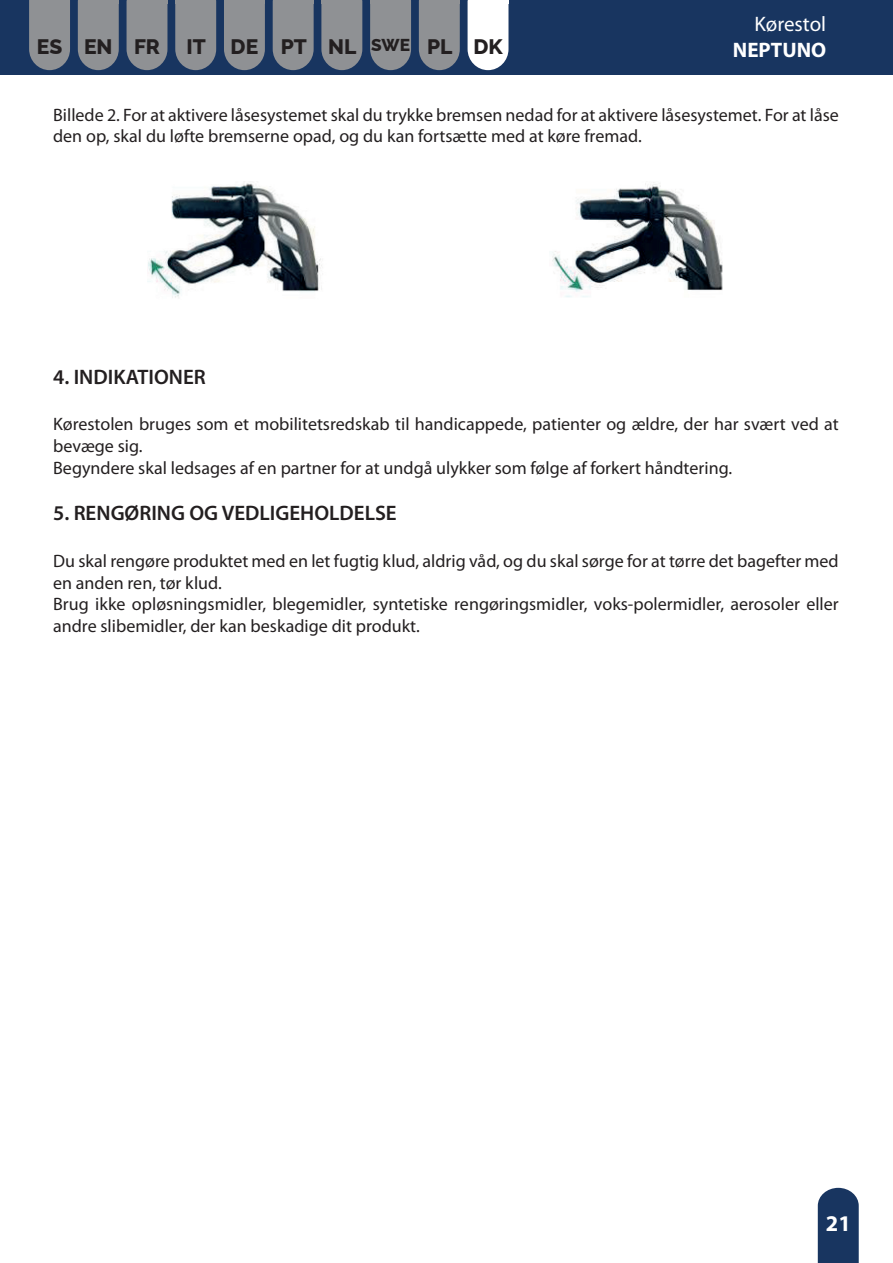
<style>
.page{position:relative;width:893px;height:1263px;background:#fff}
.page>*{position:absolute;margin:0;border:0;box-sizing:border-box;transform-origin:0 0}
.t1{font:700 22.5px "Myriad Pro";color:#fff}
.t2{font:600 21px "Myriad Pro";color:#231f20}
.t3{font:800 21px "Raleway";color:#231f20}
.t4{font:21px "Myriad Pro";color:#fff}
.t5{font:700 21px "Myriad Pro";color:#fff}
.t6{font:18px/21.6px "Myriad Pro";color:#231f20}
.s1{font-size:17.25px}
</style>
<div class="page">
<div style="left:0;top:0;width:893px;height:75px;background:#183560"></div>
<svg style="left:29px;top:0;width:41px;height:70px;background:#85898f"></svg>
<div style="left:37px;top:34px;width:26px;height:20px;background:#8f9194"></div>
<div style="left:127px;top:3px;width:40px;height:67px;background:#8f9194"></div>
<hr style="left:127px;top:0;width:40px;height:3px;background:#8f9194">
<svg style="left:78px;top:3px;width:41px;height:67px;background:#868a90"></svg>
<hr style="left:78px;top:0;width:41px;height:3px;background:#8f9194">
<svg style="left:321px;top:3px;width:41px;height:67px;background:#868a90"></svg>
<hr style="left:321px;top:0;width:41px;height:3px;background:#8f9194">
<svg style="left:468px;top:3px;width:40px;height:67px;background:#eceff2"></svg>
<div style="left:473px;top:34px;width:30px;height:20px;background:#fff"></div>
<hr style="left:468px;top:0;width:40px;height:3px;background:#fff">
<svg style="left:273px;top:3px;width:41px;height:67px;background:#868a90"></svg>
<hr style="left:273px;top:0;width:41px;height:3px;background:#8f9194">
<svg style="left:419px;top:3px;width:41px;height:67px;background:#868a90"></svg>
<hr style="left:419px;top:0;width:41px;height:3px;background:#8f9194">
<svg style="left:224px;top:3px;width:41px;height:67px;background:#868a90"></svg>
<hr style="left:224px;top:0;width:41px;height:3px;background:#8f9194">
<svg style="left:370px;top:3px;width:41px;height:67px;background:#868a90"></svg>
<hr style="left:370px;top:0;width:41px;height:3px;background:#8f9194">
<svg style="left:175px;top:3px;width:41px;height:67px;background:#868a90"></svg>
<hr style="left:175px;top:0;width:41px;height:3px;background:#8f9194">
<svg style="left:818px;top:1188px;width:41px;height:75px;background:#244068"></svg>
<img style="left:552px;top:182px;width:171px;height:115px">
<img style="left:147px;top:181px;width:175px;height:117px">
<p class="t4" style="left:754px;top:11px;width:73px">Kørestol</p>
<p class="t3" style="left:37px;top:29px;width:125px">ES EN FR</p>
<p class="t3" style="left:186px;top:29px;width:318px">IT DE PT NL <span class="s1">SWE</span> PL DK</p>
<p class="t5" style="left:733px;top:36px;width:95px">NEPTUNO</p>
<p class="t6" style="left:53px;top:104px;width:787px">Billede 2. For at aktivere låsesystemet skal du trykke bremsen nedad for at aktivere låsesystemet. For at låse den op, skal du løfte bremserne opad, og du kan fortsætte med at køre fremad.</p>
<p class="t2" style="left:53px;top:363px;width:154px">4. INDIKATIONER</p>
<p class="t6" style="left:53px;top:413px;width:787px">Kørestolen bruges som et mobilitetsredskab til handicappede, patienter og ældre, der har svært ved at bevæge sig.<br>Begyndere skal ledsages af en partner for at undgå ulykker som følge af forkert håndtering.</p>
<p class="t2" style="left:53px;top:500px;width:345px">5. RENGØRING OG VEDLIGEHOLDELSE</p>
<p class="t6" style="left:53px;top:550px;width:787px">Du skal rengøre produktet med en let fugtig klud, aldrig våd, og du skal sørge for at tørre det bagefter med en anden ren, tør klud.<br>Brug ikke opløsningsmidler, blegemidler, syntetiske rengøringsmidler, voks-polermidler, aerosoler eller andre slibemidler, der kan beskadige dit produkt.</p>
<p class="t1" style="left:826px;top:1209px;width:26px">21</p>
</div>
